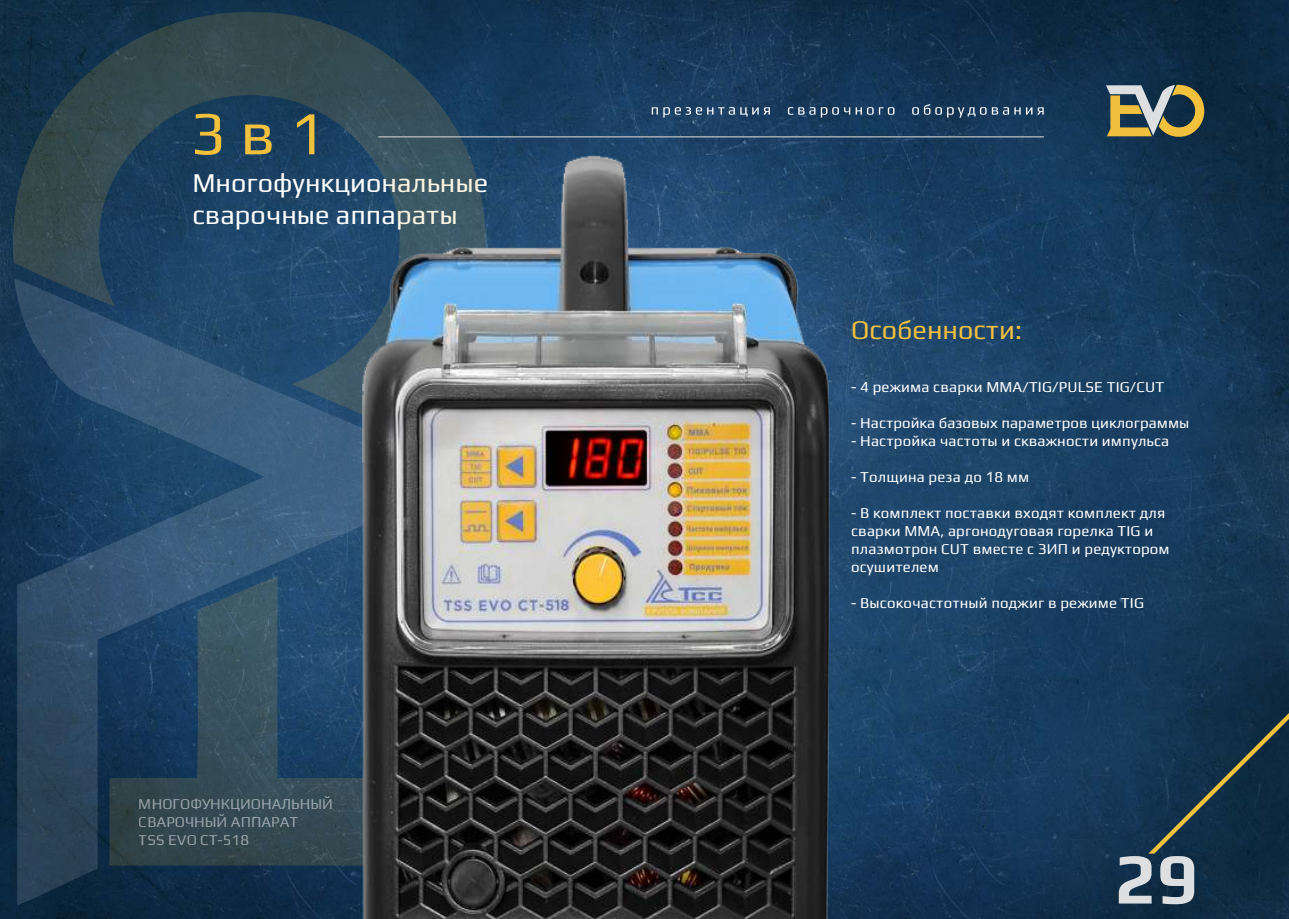
<style>
.page{position:relative;width:1289px;height:919px;background:#fff}
.page>*{position:absolute;margin:0;border:0;box-sizing:border-box;transform-origin:0 0}
.t1{font:700 72px "Play";color:#dddfe0}
.t2{font:61.5px "Play";color:#f1c03d}
.t3{font:27px/32.4px "Play";color:#fff}
.t4{font:27px "Play";color:#f1c03d}
.t5{font:15px/18px "Play";letter-spacing:.01em;color:#fff}
</style>
<div class="page">
<img style="left:0;top:0;width:1288px;height:918px">
<svg style="left:1148px;top:713px;width:140px;height:140px;background:#183447"></svg>
<svg style="left:651px;top:107px;width:119px;height:10px"></svg>
<svg style="left:788px;top:107px;width:50px;height:10px"></svg>
<svg style="left:844px;top:107px;width:17px;height:8px"></svg>
<svg style="left:867px;top:107px;width:27px;height:8px"></svg>
<svg style="left:912px;top:104px;width:131px;height:14px;background:#3c5974"></svg>
<svg style="left:1105px;top:84px;width:99px;height:53px;background:#7f7f60"></svg>
<svg style="left:13px;top:12px;width:472px;height:414px;background:#244257"></svg>
<svg style="left:14px;top:278px;width:336px;height:627px;background:#264766"></svg>
<svg style="left:109px;top:488px;width:241px;height:408px;background:#2b4963"></svg>
<hr style="left:378px;top:136px;width:665px;height:1px;background:#bbbdbf">
<img style="left:350px;top:149px;width:495px;height:769px">
<h2 class="t2" style="left:190px;top:91px;width:136px">3 в 1</h2>
<h3 class="t3" style="left:192px;top:165px;width:297px">Многофункциональные сварочные аппараты</h3>
<p class="t5" style="left:139px;top:794px;width:196px">МНОГОФУНКЦИОНАЛЬНЫЙ<br>СВАРОЧНЫЙ АППАРАТ<br>TSS EVO CT-518</p>
<h3 class="t4" style="left:851px;top:310px;width:172px">Особенности:</h3>
<p class="t5" style="left:851px;top:376px;width:314px">- 4 режима сварки MMA/TIG/PULSE TIG/CUT</p>
<p class="t5" style="left:851px;top:412px;width:340px">- Настройка базовых параметров циклограммы</p>
<p class="t5" style="left:851px;top:430px;width:319px">- Настройка частоты и скважности импульса</p>
<p class="t5" style="left:851px;top:466px;width:180px">- Толщина реза до 18 мм</p>
<p class="t5" style="left:851px;top:502px;width:320px">- В комплект поставки входят комплект для сварки ММА, аргонодуговая горелка TIG и плазмотрон CUT вместе с ЗИП и редуктором осушителем</p>
<p class="t5" style="left:851px;top:592px;width:294px">- Высокочастотный поджиг в режиме TIG</p>
<h1 class="t1" style="left:1114px;top:836px;width:85px">29</h1>
</div>
